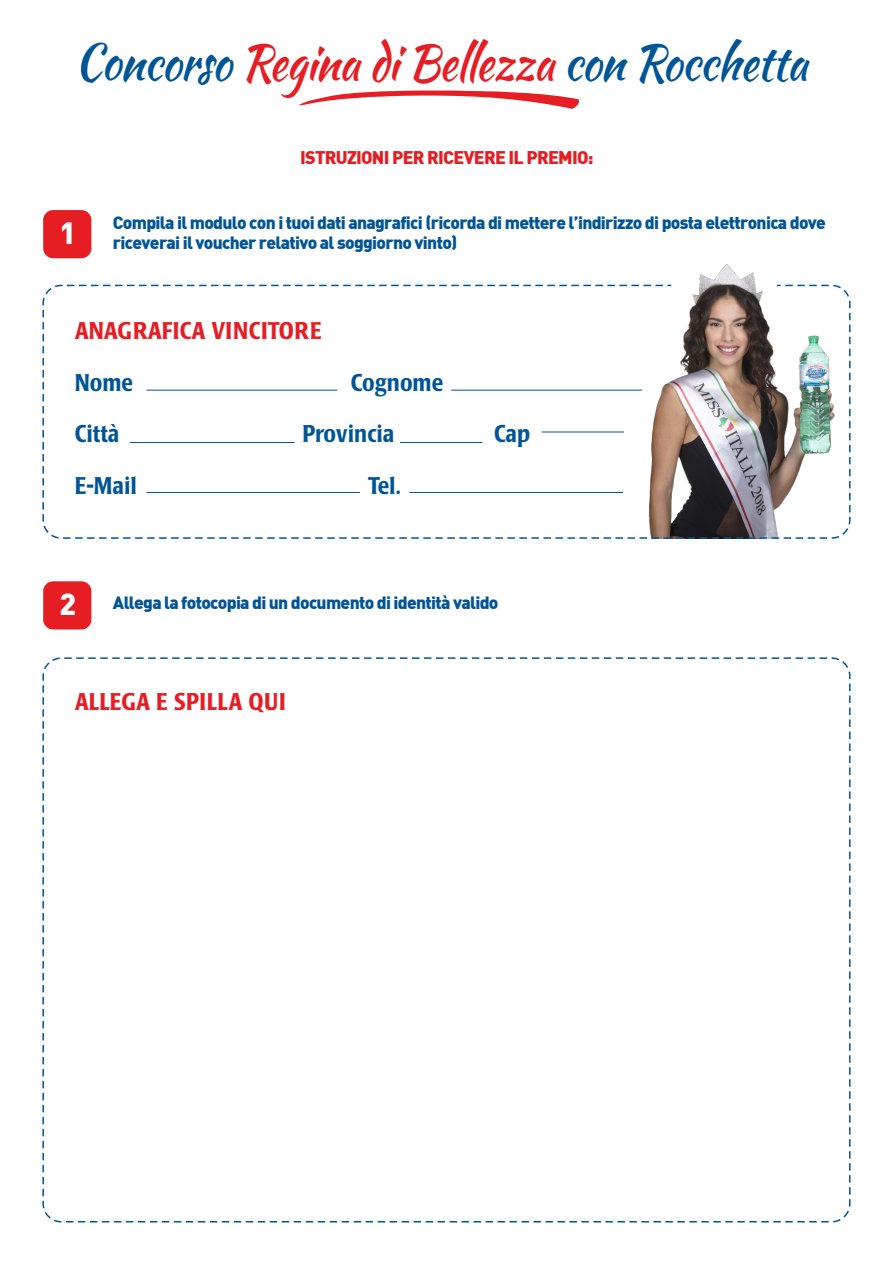
<style>
.page{position:relative;width:893px;height:1263px;background:#fff}
.page>*{position:absolute;margin:0;border:0;box-sizing:border-box;transform-origin:0 0}
.t1{font:49.35px "Kaushan Script";letter-spacing:-.015em;color:#005597;scale:.9 1}
.t2{font:500 condensed 24px "Poppl Laudatio";color:#005597}
.t3{font:500 condensed 24px "Poppl Laudatio";color:#e61e24}
.t4{font:900 18px "DIN";letter-spacing:-.04em;color:#e61e24}
.t5{font:900 17.4px/20.4px "DIN";letter-spacing:-.04em;color:#005597}
.s1{color:#e61e24}
.s2{font-size:30px;color:#fff}
</style>
<div class="page">
<img style="left:444px;top:264px;width:407px;height:274px">
<svg style="left:299px;top:90px;width:280px;height:19px"></svg>
<div style="left:42px;top:285px;width:808px;height:254px;border:2px dashed #005597;border-radius:18px"></div>
<hr style="left:146px;top:390px;width:191px;height:1px;background:#005597">
<hr style="left:130px;top:442px;width:164px;height:1px;background:#005597">
<hr style="left:400px;top:442px;width:82px;height:1px;background:#005597">
<hr style="left:542px;top:432px;width:82px;height:1px;background:#005597">
<hr style="left:451px;top:390px;width:191px;height:1px;background:#005597">
<hr style="left:146px;top:492px;width:214px;height:1px;background:#005597">
<hr style="left:410px;top:492px;width:213px;height:1px;background:#005597">
<div style="left:43px;top:210px;width:48px;height:48px;background:#e61e24;border-radius:10px"></div>
<div style="left:43px;top:581px;width:48px;height:48px;background:#e61e24;border-radius:10px"></div>
<h1 class="t1" style="left:75px;top:27px;width:816px">Concorso <span class="s1">Regina di Bellezza</span> con Rocchetta</h1>
<p class="t4" style="left:300px;top:145px;width:295px">ISTRUZIONI PER RICEVERE IL PREMIO:</p>
<p class="t5" style="left:60px;top:211px;width:768px;text-indent:53px">Compila il modulo con i tuoi dati anagrafici (ricorda di mettere l’indirizzo di posta elettronica dove<br><sup>1</sup> riceverai il voucher relativo al soggiorno vinto)</p>
<h2 class="t3" style="left:75px;top:317px;width:248px">ANAGRAFICA VINCITORE</h2>
<h2 class="t2" style="left:75px;top:369px;width:60px">Nome</h2>
<h2 class="t2" style="left:351px;top:369px;width:94px">Cognome</h2>
<h2 class="t2" style="left:75px;top:420px;width:46px">Città</h2>
<h2 class="t2" style="left:302px;top:420px;width:94px">Provincia</h2>
<h2 class="t2" style="left:494px;top:420px;width:38px">Cap</h2>
<h2 class="t2" style="left:75px;top:472px;width:64px">E-Mail</h2>
<h2 class="t2" style="left:368px;top:472px;width:34px">Tel.</h2>
<p class="t5" style="left:60px;top:591px;width:440px"><span class="s2">2</span> Allega la fotocopia di un documento di identità valido</p>
<h2 class="t3" style="left:75px;top:688px;width:213px">ALLEGA E SPILLA QUI</h2>
</div>
